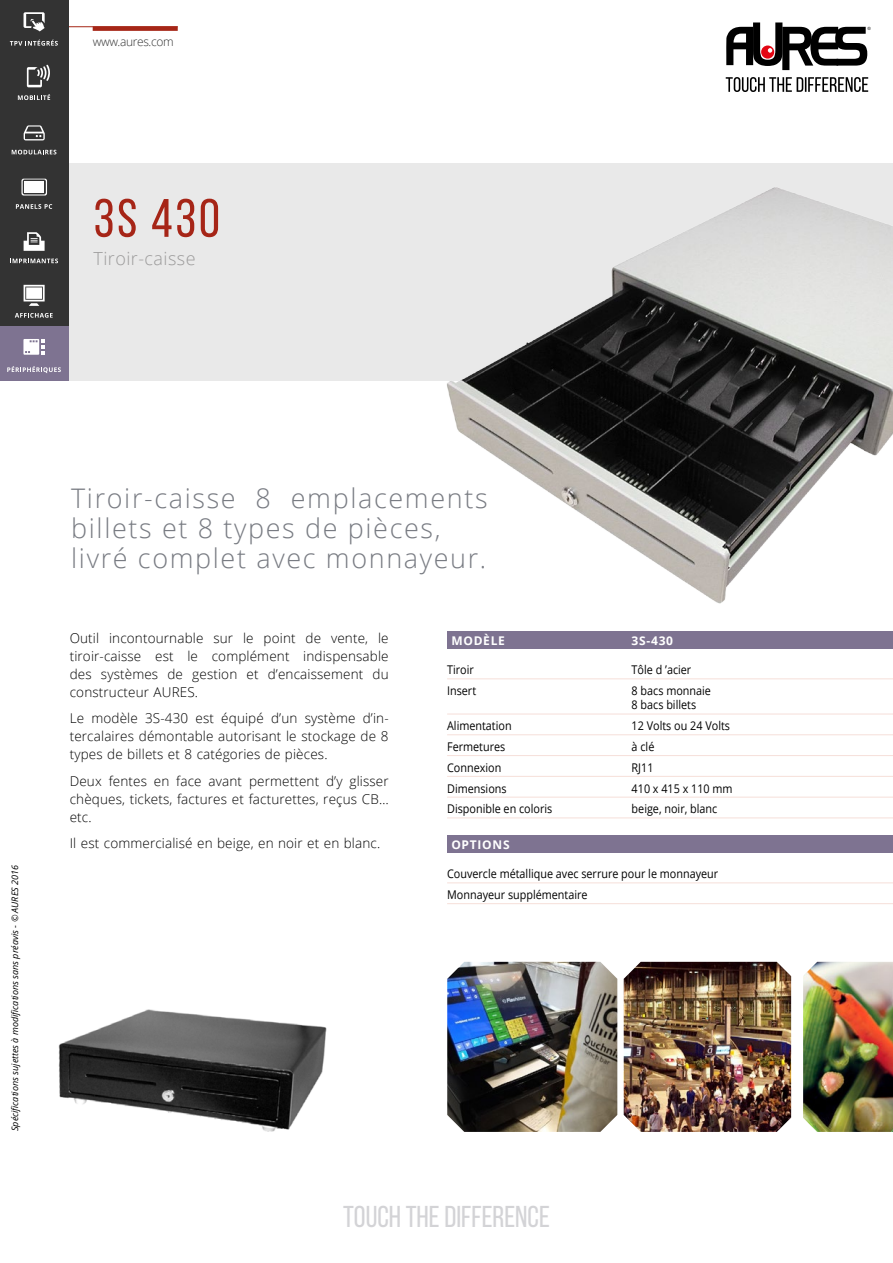
<style>
.page{position:relative;width:893px;height:1263px;background:#fff}
.page>*{position:absolute;margin:0;border:0;box-sizing:border-box;transform-origin:0 0}
.t1{font:54px "Bebas Neue";color:#a62517}
.t2{font:30.15px "Bebas Neue";color:#d3d3d6}
.t3{font:300 27px/30px "Open Sans";letter-spacing:.06em;color:#797c83}
.t4{font:300 18px "Open Sans";letter-spacing:.025em;color:#9c9b9b}
.t5{font:300 13.5px/18px "Open Sans";letter-spacing:.01em;color:#000;text-align:justify}
.t6{font:12px/14.4px "Open Sans";color:#000;scale:.9 1}
.t7{font:700 12px "Open Sans";letter-spacing:.06em;color:#fff}
.t8{font:300 12px "Open Sans";letter-spacing:-.03em;color:#333}
.t9{font:italic 9px "Open Sans";color:#000}
</style>
<div class="page">
<div style="left:38px;top:163px;width:855px;height:218px;background:#e9e9e9"></div>
<div style="left:93px;top:26px;width:85px;height:5px;background:#a62617"></div>
<hr style="left:0;top:26px;width:178px;height:1px;background:#a62617">
<svg style="left:726px;top:22px;width:145px;height:48px"></svg>
<svg style="left:726px;top:77px;width:142px;height:15px"></svg>
<img style="left:447px;top:187px;width:446px;height:417px">
<img style="left:624px;top:962px;width:167px;height:170px">
<img style="left:447px;top:962px;width:170px;height:170px">
<img style="left:803px;top:962px;width:90px;height:170px">
<img style="left:58px;top:1009px;width:268px;height:123px">
<div style="left:447px;top:631px;width:446px;height:18px;background:#7e7391"></div>
<hr style="left:447px;top:678px;width:446px;height:1px;background:#f6dfd9">
<hr style="left:447px;top:714px;width:446px;height:1px;background:#f6dfd9">
<hr style="left:447px;top:734px;width:446px;height:1px;background:#f6dfd9">
<hr style="left:447px;top:755px;width:446px;height:1px;background:#f6dfd9">
<hr style="left:447px;top:776px;width:446px;height:1px;background:#f6dfd9">
<hr style="left:447px;top:797px;width:446px;height:1px;background:#f6dfd9">
<hr style="left:447px;top:817px;width:446px;height:1px;background:#f6dfd9">
<div style="left:447px;top:835px;width:446px;height:18px;background:#7e7391"></div>
<hr style="left:447px;top:882px;width:446px;height:1px;background:#f6dfd9">
<hr style="left:447px;top:903px;width:446px;height:1px;background:#f6dfd9">
<div style="left:0;top:109px;width:69px;height:54px;background:#333"></div>
<div style="left:0;top:163px;width:69px;height:55px;background:#333"></div>
<div style="left:0;top:218px;width:69px;height:54px;background:#333"></div>
<div style="left:0;top:272px;width:69px;height:54px;background:#333"></div>
<div style="left:0;top:326px;width:69px;height:55px;background:#7e7391"></div>
<div style="left:0;top:54px;width:69px;height:55px;background:#333"></div>
<div style="left:0;top:0;width:69px;height:54px;background:#333"></div>
<svg style="left:24px;top:12px;width:21px;height:19px"></svg>
<svg style="left:10px;top:40px;width:48px;height:6px"></svg>
<svg style="left:12px;top:150px;width:44px;height:4px"></svg>
<svg style="left:18px;top:94px;width:32px;height:6px"></svg>
<svg style="left:16px;top:204px;width:36px;height:5px"></svg>
<svg style="left:15px;top:313px;width:38px;height:5px"></svg>
<svg style="left:7px;top:366px;width:54px;height:7px"></svg>
<svg style="left:10px;top:259px;width:48px;height:4px"></svg>
<svg style="left:24px;top:232px;width:21px;height:19px"></svg>
<svg style="left:24px;top:285px;width:21px;height:21px"></svg>
<svg style="left:24px;top:125px;width:21px;height:15px"></svg>
<svg style="left:21px;top:179px;width:26px;height:17px"></svg>
<div style="left:24px;top:181px;width:20px;height:12px;background:#fff"></div>
<svg style="left:27px;top:65px;width:23px;height:22px"></svg>
<svg style="left:23px;top:339px;width:22px;height:16px"></svg>
<p class="t8" style="left:93px;top:34px;width:83px">www.aures.com</p>
<h1 class="t1" style="left:94px;top:189px;width:128px">3S 430</h1>
<h3 class="t4" style="left:94px;top:246px;width:104px">Tiroir-caisse</h3>
<p class="t9" style="left:9px;top:1131px;width:268px;rotate:-90deg">Spécifications sujettes à modifications sans préavis - © AURES 2016</p>
<h3 class="t3" style="left:71px;top:482px;width:418px">Tiroir-caisse 8 emplacements billets et 8 types de pièces, livré complet avec monnayeur.</h3>
<p class="t5" style="left:70px;top:629px;width:320px">Outil incontournable sur le point de vente, le tiroir-caisse est le complément indispensable des systèmes de gestion et d’encaissement du constructeur AURES.</p>
<p class="t5" style="left:70px;top:709px;width:320px">Le modèle 3S-430 est équipé d’un système d’in&shy;tercalaires démontable autorisant le stockage de 8 types de billets et 8 catégories de pièces.</p>
<p class="t5" style="left:70px;top:772px;width:320px">Deux fentes en face avant permettent d’y glisser chèques, tickets, factures et facturettes, reçus CB… etc.</p>
<p class="t5" style="left:70px;top:834px;width:312px">Il est commercialisé en beige, en noir et en blanc.</p>
<p class="t7" style="left:451px;top:632px;width:55px">MODÈLE</p>
<p class="t7" style="left:632px;top:632px;width:43px">3S-430</p>
<p class="t6" style="left:447px;top:662px;width:31px">Tiroir</p>
<p class="t6" style="left:632px;top:662px;width:68px">Tôle d ’acier</p>
<p class="t6" style="left:447px;top:683px;width:34px">Insert</p>
<p class="t6" style="left:632px;top:683px;width:90px">8 bacs monnaie<br>8 bacs billets</p>
<p class="t6" style="left:447px;top:718px;width:73px">Alimentation</p>
<p class="t6" style="left:632px;top:718px;width:111px">12 Volts ou 24 Volts</p>
<p class="t6" style="left:447px;top:739px;width:66px">Fermetures</p>
<p class="t6" style="left:632px;top:739px;width:27px">à clé</p>
<p class="t6" style="left:447px;top:760px;width:62px">Connexion</p>
<p class="t6" style="left:632px;top:760px;width:26px">RJ11</p>
<p class="t6" style="left:447px;top:781px;width:68px">Dimensions</p>
<p class="t6" style="left:632px;top:781px;width:114px">410 x 415 x 110 mm</p>
<p class="t6" style="left:447px;top:801px;width:118px">Disponible en coloris</p>
<p class="t6" style="left:632px;top:801px;width:97px">beige, noir, blanc</p>
<p class="t7" style="left:451px;top:836px;width:60px">OPTIONS</p>
<p class="t6" style="left:447px;top:863px;width:303px;line-height:20.9px">Couvercle métallique avec serrure pour le monnayeur<br>Monnayeur supplémentaire</p>
<h2 class="t2" style="left:343px;top:1200px;width:208px">TOUCH THE DIFFERENCE</h2>
</div>
